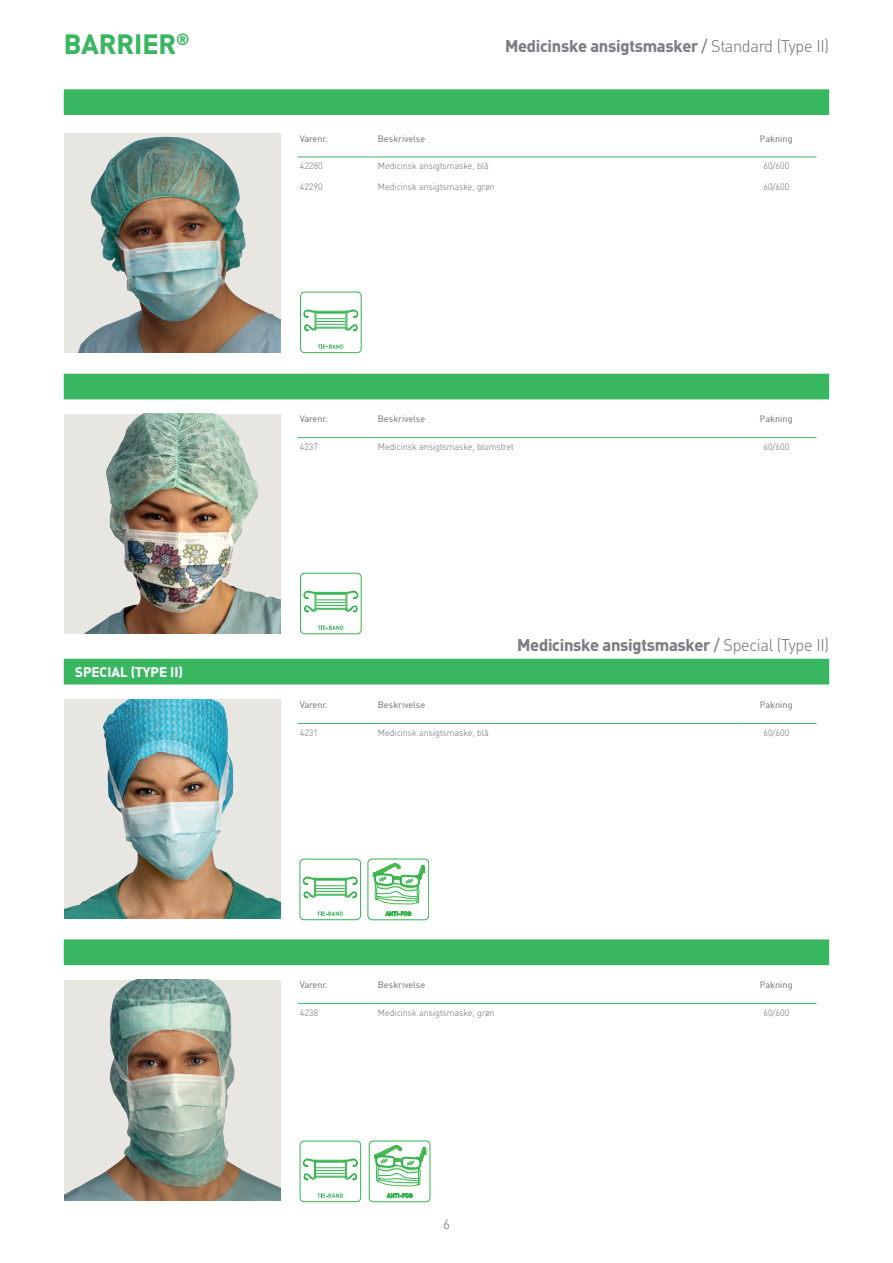
<style>
.page{position:relative;width:893px;height:1263px;background:#fff}
.page>*{position:absolute;margin:0;border:0;box-sizing:border-box;transform-origin:0 0}
.TABLE_Body_Items_cen{font:700 27px "Molnlycke Din";color:#39b660}
.t1{font:700 16.5px "Molnlycke Din";letter-spacing:-.015em;color:#7c7d85}
.TABLE_Greenbar_Headi{font:700 13.5px "Molnlycke Din";color:#fff}
.t2{font:300 13.5px "Molnlycke Din";color:#7c7d85}
.TAB_body_left{font:300 9px "Molnlycke Din";color:#7c7d85}
.TABLE_Heading{font:9px "Molnlycke Din";color:#7c7d85}
.s1{font-weight:400}
.s2{font-weight:300}
</style>
<div class="page">
<div style="left:64px;top:89px;width:765px;height:26px;background:#39b660;border:2px solid #39b660"></div>
<hr style="left:298px;top:157px;width:78px;height:1px;background:#39b660">
<hr style="left:376px;top:157px;width:360px;height:1px;background:#39b660">
<hr style="left:736px;top:157px;width:80px;height:1px;background:#39b660">
<img style="left:64px;top:133px;width:217px;height:220px">
<img style="left:64px;top:414px;width:217px;height:219px">
<hr style="left:298px;top:437px;width:78px;height:1px;background:#39b660">
<hr style="left:376px;top:437px;width:360px;height:1px;background:#39b660">
<hr style="left:736px;top:437px;width:80px;height:1px;background:#39b660">
<div style="left:64px;top:374px;width:765px;height:25px;background:#39b660"></div>
<svg style="left:300px;top:292px;width:61px;height:61px"></svg>
<svg style="left:300px;top:573px;width:61px;height:61px"></svg>
<hr style="left:298px;top:723px;width:78px;height:1px;background:#39b660">
<hr style="left:376px;top:723px;width:360px;height:1px;background:#39b660">
<hr style="left:736px;top:723px;width:80px;height:1px;background:#39b660">
<img style="left:64px;top:979px;width:217px;height:221px">
<img style="left:64px;top:699px;width:217px;height:219px">
<div style="left:64px;top:659px;width:765px;height:25px;background:#39b660"></div>
<div style="left:64px;top:939px;width:765px;height:26px;background:#39b660;border:2px solid #39b660"></div>
<hr style="left:298px;top:1003px;width:78px;height:1px;background:#39b660">
<hr style="left:376px;top:1003px;width:360px;height:1px;background:#39b660">
<hr style="left:736px;top:1003px;width:80px;height:1px;background:#39b660">
<svg style="left:374px;top:1145px;width:52px;height:41px"></svg>
<div style="left:369px;top:1141px;width:61px;height:61px;border:1px solid #34b44d;border-radius:4px"></div>
<svg style="left:387px;top:1193px;width:25px;height:5px"></svg>
<svg style="left:373px;top:863px;width:52px;height:41px"></svg>
<div style="left:368px;top:859px;width:61px;height:61px;border:1px solid #34b44d;border-radius:4px"></div>
<svg style="left:385px;top:911px;width:26px;height:5px"></svg>
<svg style="left:300px;top:859px;width:61px;height:61px"></svg>
<svg style="left:300px;top:1141px;width:61px;height:61px"></svg>
<p class="TABLE_Body_Items_cen" style="left:64px;top:28px;width:127px">BARRIER<sup>®</sup></p>
<p class="t1" style="left:505px;top:36px;width:326px">Medicinske ansigtsmasker <span class="s1">/</span> <span class="s2">Standard (Type II)</span></p>
<p class="TABLE_Heading" style="left:300px;top:133px;width:29px">Varenr.</p>
<p class="TABLE_Heading" style="left:378px;top:133px;width:49px">Beskrivelse</p>
<p class="TABLE_Heading" style="left:760px;top:133px;width:34px">Pakning</p>
<p class="TAB_body_left" style="left:300px;top:161px;width:24px">42280</p>
<p class="TAB_body_left" style="left:378px;top:161px;width:113px">Medicinsk ansigtsmaske, blå</p>
<p class="TAB_body_left" style="left:763px;top:161px;width:27px">60/600</p>
<p class="TAB_body_left" style="left:300px;top:181px;width:24px">42290</p>
<p class="TAB_body_left" style="left:378px;top:181px;width:119px">Medicinsk ansigtsmaske, grøn</p>
<p class="TAB_body_left" style="left:763px;top:181px;width:27px">60/600</p>
<p class="TABLE_Heading" style="left:300px;top:414px;width:29px">Varenr.</p>
<p class="TABLE_Heading" style="left:378px;top:414px;width:49px">Beskrivelse</p>
<p class="TABLE_Heading" style="left:760px;top:414px;width:34px">Pakning</p>
<p class="TAB_body_left" style="left:300px;top:442px;width:20px">4237</p>
<p class="TAB_body_left" style="left:378px;top:442px;width:137px">Medicinsk ansigtsmaske, blomstret</p>
<p class="TAB_body_left" style="left:763px;top:442px;width:27px">60/600</p>
<p class="TABLE_Greenbar_Headi" style="left:75px;top:664px;width:109px">SPECIAL (TYPE II)</p>
<p class="t1" style="left:517px;top:634px;width:314px">Medicinske ansigtsmasker <span class="s1">/</span> <span class="s2">Special (Type II)</span></p>
<p class="TABLE_Heading" style="left:300px;top:700px;width:29px">Varenr.</p>
<p class="TABLE_Heading" style="left:378px;top:700px;width:49px">Beskrivelse</p>
<p class="TABLE_Heading" style="left:760px;top:700px;width:34px">Pakning</p>
<p class="TAB_body_left" style="left:300px;top:727px;width:20px">4231</p>
<p class="TAB_body_left" style="left:378px;top:727px;width:113px">Medicinsk ansigtsmaske, blå</p>
<p class="TAB_body_left" style="left:763px;top:727px;width:27px">60/600</p>
<p class="TABLE_Heading" style="left:300px;top:980px;width:29px">Varenr.</p>
<p class="TABLE_Heading" style="left:378px;top:980px;width:49px">Beskrivelse</p>
<p class="TABLE_Heading" style="left:760px;top:980px;width:34px">Pakning</p>
<p class="TAB_body_left" style="left:300px;top:1007px;width:20px">4238</p>
<p class="TAB_body_left" style="left:378px;top:1007px;width:119px">Medicinsk ansigtsmaske, grøn</p>
<p class="TAB_body_left" style="left:763px;top:1007px;width:27px">60/600</p>
<h3 class="t2" style="left:443px;top:1216px;width:8px">6</h3>
</div>
